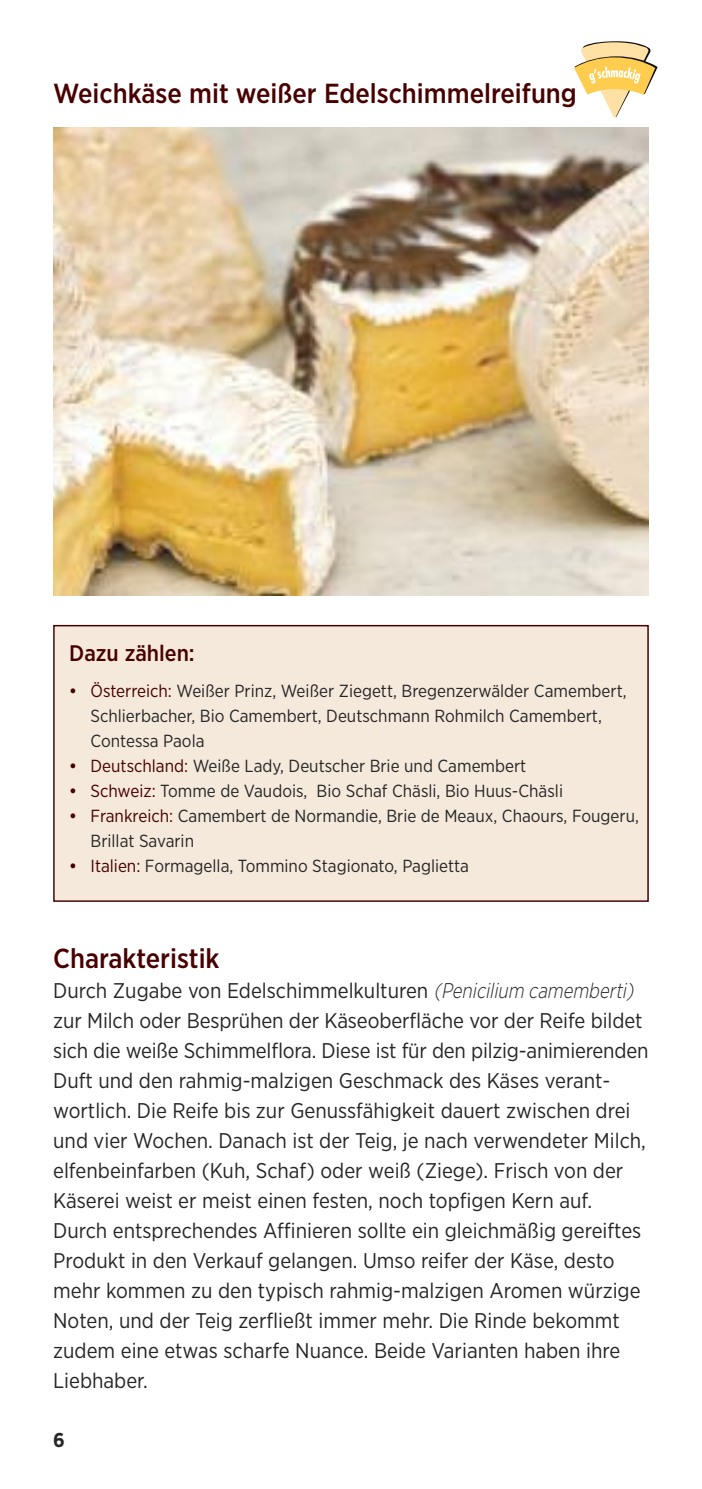
<style>
.page{position:relative;width:702px;height:1489px;background:#fff}
.page>*{position:absolute;margin:0;border:0;box-sizing:border-box;transform-origin:0 0}
.t1{font:500 27.5px "Gotham Narrow";color:#480000}
.t2{font:500 22.5px "Gotham Narrow";color:#480000}
.t3{font:21.25px/30px "Gotham Narrow";color:#272627}
.t4{font:700 20px "Gotham Narrow";color:#272627}
.t5{font:17.5px/25px "Gotham Narrow";color:#272627}
.s1{font-weight:500;color:#480000}
.s2{color:#480000}
.s3{font-weight:300;font-style:italic}
</style>
<div class="page">
<img style="left:53px;top:127px;width:595px;height:468px">
<div style="left:55px;top:626px;width:592px;height:274px;background:#f4e9db"></div>
<div style="left:53px;top:625px;width:595px;height:276px;border:2px solid #480000"></div>
<svg style="left:574px;top:41px;width:83px;height:77px"></svg>
<p class="t1" style="left:53px;top:84px;width:525px">Weichkäse mit weißer Edelschimmelreifung</p>
<p class="t2" style="left:69px;top:645px;width:127px">Dazu zählen:</p>
<p class="t5" style="left:90px;top:679px;width:537px;text-indent:-21px"><span class="s1">•</span> <span class="s2">Österreich:</span> Weißer Prinz, Weißer Ziegett, Bregenzerwälder Camembert,<br>Schlierbacher, Bio Camembert, Deutschmann Rohmilch Camembert,<br>Contessa Paola</p>
<p class="t5" style="left:69px;top:754px;width:458px"><span class="s1">•</span> <span class="s2">Deutschland:</span> Weiße Lady, Deutscher Brie und Camembert</p>
<p class="t5" style="left:69px;top:779px;width:495px"><span class="s1">•</span> <span class="s2">Schweiz:</span> Tomme de Vaudois, Bio Schaf Chäsli, Bio Huus-Chäsli</p>
<p class="t5" style="left:90px;top:804px;width:550px;text-indent:-21px"><span class="s1">•</span> <span class="s2">Frankreich:</span> Camembert de Normandie, Brie de Meaux, Chaours, Fougeru,<br>Brillat Savarin</p>
<p class="t5" style="left:69px;top:854px;width:401px"><span class="s1">•</span> <span class="s2">Italien:</span> Formagella, Tommino Stagionato, Paglietta</p>
<p class="t1" style="left:53px;top:948px;width:168px">Charakteristik</p>
<p class="t3" style="left:53px;top:976px;width:596px">Durch Zugabe von Edelschimmelkulturen <span class="s3">(Peniciliumcamemberti) </span>zur Milch oder Besprühen der Käseoberfläche vor der Reife bildet sich die weiße Schimmelflora. Diese ist für den pilzig-animierenden Duft und den rahmig-malzigen Geschmack des Käses verant&shy;wortlich. Die Reife bis zur Genussfähigkeit dauert zwischen drei und vier Wochen. Danach ist der Teig, je nach verwendeter Milch, elfenbeinfarben (Kuh, Schaf) oder weiß (Ziege). Frisch von der Käserei weist er meist einen festen, noch topfigen Kern auf.<br>Durch entsprechendes Affinieren sollte ein gleichmäßig gereiftes Produkt in den Verkauf gelangen. Umso reifer der Käse, desto mehr kommen zu den typisch rahmig-malzigen Aromen würzige Noten, und der Teig zerfließt immer mehr. Die Rinde bekommt zudem eine etwas scharfe Nuance. Beide Varianten haben ihre Liebhaber.</p>
<p class="t4" style="left:53px;top:1432px;width:13px">6</p>
</div>
